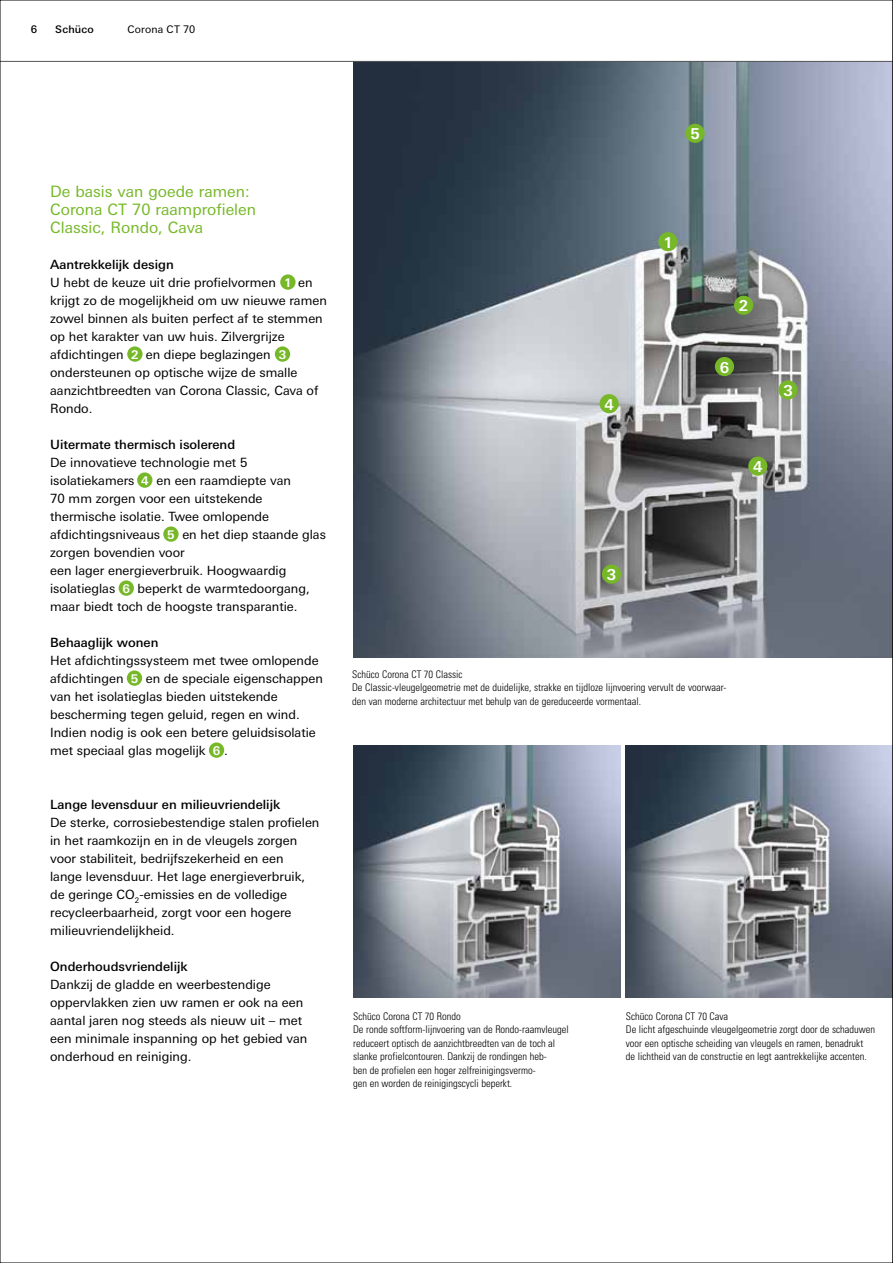
<style>
.page{position:relative;width:893px;height:1263px;background:#fff}
.page>*{position:absolute;margin:0;border:0;box-sizing:border-box;transform-origin:0 0}
.t1{font:15.75px/18px "LT Univers Basic";color:#76b828}
.t2{font:700 15px "LT Univers Basic";color:#fff}
.t3{font:12.75px/18px "LT Univers Basic";color:#000}
.t4{font:500 12.75px "LT Univers Basic";color:#000}
.t5{font:700 12px "LT Univers Basic";color:#fff}
.t6{font:300 condensed 10.5px/13.5px "Univers";color:#000}
.t7{font:10.5px "LT Univers Basic";letter-spacing:.015em;color:#000}
.t8{font:500 10.5px "LT Univers Basic";letter-spacing:.02em;color:#000}
.s1{font-weight:400;font-size:12.75px;color:#000}
</style>
<div class="page">
<img style="left:353px;top:62px;width:538px;height:595px">
<img style="left:353px;top:746px;width:268px;height:252px">
<img style="left:626px;top:746px;width:265px;height:252px">
<hr style="left:0;top:61px;width:893px;height:1px;background:#565656">
<div style="left:658px;top:232px;width:20px;height:19px;background:#76b828;border-radius:50%"></div>
<div style="left:280px;top:274px;width:16px;height:16px;background:#76b828;border-radius:50%"></div>
<div style="left:734px;top:296px;width:19px;height:19px;background:#76b828;border-radius:50%"></div>
<div style="left:127px;top:346px;width:16px;height:16px;background:#76b828;border-radius:50%"></div>
<div style="left:602px;top:565px;width:19px;height:19px;background:#76b828;border-radius:50%"></div>
<div style="left:778px;top:380px;width:20px;height:19px;background:#76b828;border-radius:50%"></div>
<div style="left:275px;top:346px;width:15px;height:16px;background:#76b828;border-radius:50%"></div>
<div style="left:748px;top:457px;width:19px;height:19px;background:#76b828;border-radius:50%"></div>
<div style="left:600px;top:394px;width:19px;height:19px;background:#76b828;border-radius:50%"></div>
<div style="left:137px;top:472px;width:15px;height:16px;background:#76b828;border-radius:50%"></div>
<div style="left:715px;top:357px;width:19px;height:19px;background:#76b828;border-radius:50%"></div>
<div style="left:685px;top:124px;width:20px;height:19px;background:#76b828;border-radius:50%"></div>
<div style="left:163px;top:526px;width:16px;height:16px;background:#76b828;border-radius:50%"></div>
<div style="left:127px;top:670px;width:15px;height:16px;background:#76b828;border-radius:50%"></div>
<div style="left:119px;top:580px;width:15px;height:16px;background:#76b828;border-radius:50%"></div>
<div style="left:209px;top:742px;width:15px;height:16px;background:#76b828;border-radius:50%"></div>
<svg style="left:892px;top:0;width:1px;height:1263px"></svg>
<p class="t8" style="left:31px;top:23px;width:8px">6</p>
<p class="t8" style="left:55px;top:23px;width:40px">Schüco</p>
<p class="t7" style="left:128px;top:23px;width:69px">Corona CT 70</p>
<p class="t1" style="left:50px;top:182px;width:207px">De basis van goede ramen:<br>Corona CT 70 raamprofielen<br>Classic, Rondo, Cava</p>
<p class="t4" style="left:50px;top:257px;width:125px">Aantrekkelijk design</p>
<p class="t3" style="left:50px;top:273px;width:227px">U hebt de keuze uit drie profielvormen</p>
<p class="t5" style="left:284px;top:275px;width:9px">1</p>
<p class="t3" style="left:50px;top:273px;width:278px;text-indent:248px">en krijgt zo de mogelijkheid om uw nieuwe ramen zowel binnen als buiten perfect af te stemmen op het karakter van uw huis. Zilvergrijze afdichtingen</p>
<p class="t3" style="left:50px;top:345px;width:270px;text-indent:96px">en diepe beglazingen ondersteunen op optische wijze de smalle aanzichtbreedten van Corona Classic, Cava of<br>Rondo.</p>
<p class="t4" style="left:50px;top:437px;width:187px">Uitermate thermisch isolerend</p>
<p class="t3" style="left:50px;top:453px;width:199px">De innovatieve technologie met 5 isolatiekamers</p>
<p class="t5" style="left:131px;top:347px;width:9px">2</p>
<p class="t5" style="left:279px;top:347px;width:9px">3</p>
<p class="t3" style="left:50px;top:471px;width:242px;text-indent:106px">en een raamdiepte van<br>70 mm zorgen voor een uitstekende thermische isolatie. Twee omlopende afdichtingsniveaus</p>
<p class="t5" style="left:141px;top:473px;width:9px">4</p>
<p class="t3" style="left:50px;top:525px;width:277px;text-indent:132px">en het diep staande glas zorgen bovendien voor<br>een lager energieverbruik. Hoogwaardig isolatieglas</p>
<p class="t5" style="left:167px;top:527px;width:9px">5</p>
<p class="t3" style="left:50px;top:579px;width:261px;text-indent:87px">beperkt de warmtedoorgang, maar biedt toch de hoogste transparantie.</p>
<p class="t4" style="left:50px;top:635px;width:110px">Behaaglijk wonen</p>
<p class="t3" style="left:50px;top:651px;width:270px">Het afdichtingssysteem met twee omlopende afdichtingen</p>
<p class="t5" style="left:123px;top:581px;width:9px">6</p>
<p class="t3" style="left:50px;top:669px;width:274px;text-indent:96px">en de speciale eigenschappen van het isolatieglas bieden uitstekende bescherming tegen geluid, regen en wind.<br>Indien nodig is ook een betere geluidsisolatie met speciaal glas mogelijk</p>
<p class="t5" style="left:131px;top:671px;width:9px">5</p>
<p class="t5" style="left:213px;top:743px;width:17px">6 <span class="s1">.</span></p>
<p class="t4" style="left:50px;top:797px;width:232px">Lange levensduur en milieuvriendelijk</p>
<p class="t3" style="left:50px;top:813px;width:271px">De sterke, corrosiebestendige stalen profielen in het raamkozijn en in de vleugels zorgen voor stabiliteit, bedrijfszekerheid en een<br>lange levensduur. Het lage energieverbruik, de geringe CO<sub>2</sub>-emissies en de volledige recycleerbaarheid, zorgt voor een hogere milieuvriendelijkheid.</p>
<p class="t4" style="left:50px;top:959px;width:139px">Onderhoudsvriendelijk</p>
<p class="t3" style="left:50px;top:975px;width:259px">Dankzij de gladde en weerbestendige oppervlakken zien uw ramen er ook na een aantal jaren nog steeds als nieuw uit – met een minimale inspanning op het gebied van onderhoud en reiniging.</p>
<p class="t2" style="left:690px;top:125px;width:11px">5</p>
<p class="t2" style="left:604px;top:395px;width:11px">4</p>
<p class="t2" style="left:663px;top:233px;width:11px">1</p>
<p class="t2" style="left:739px;top:297px;width:11px">2</p>
<p class="t2" style="left:720px;top:358px;width:11px">6</p>
<p class="t2" style="left:783px;top:382px;width:11px">3</p>
<p class="t2" style="left:753px;top:458px;width:11px">4</p>
<p class="t2" style="left:607px;top:566px;width:11px">3</p>
<p class="t6" style="left:352px;top:667px;width:376px">Schüco Corona CT 70 Classic<br>De Classic-vleugelgeometrie met de duidelijke, strakke en tijdloze lijnvoering vervult de voorwaar&shy;den van moderne architectuur met behulp van de gereduceerde vormentaal.</p>
<p class="t6" style="left:353px;top:1009px;width:217px">Schüco Corona CT 70 Rondo<br>De ronde softform-lijnvoering van de Rondo-raamvleugel reduceert optisch de aanzichtbreedten van de toch al slanke profielcontouren. Dankzij de rondingen heb-<br>ben de profielen een hoger zelfreinigingsvermo-<br>gen en worden de reinigingscycli beperkt.</p>
<p class="t6" style="left:626px;top:1009px;width:251px">Schüco Corona CT 70 Cava<br>De licht afgeschuinde vleugelgeometrie zorgt door de schaduwen voor een optische scheiding van vleugels en ramen, benadrukt<br>de lichtheid van de constructie en legt aantrekkelijke accenten.</p>
</div>
